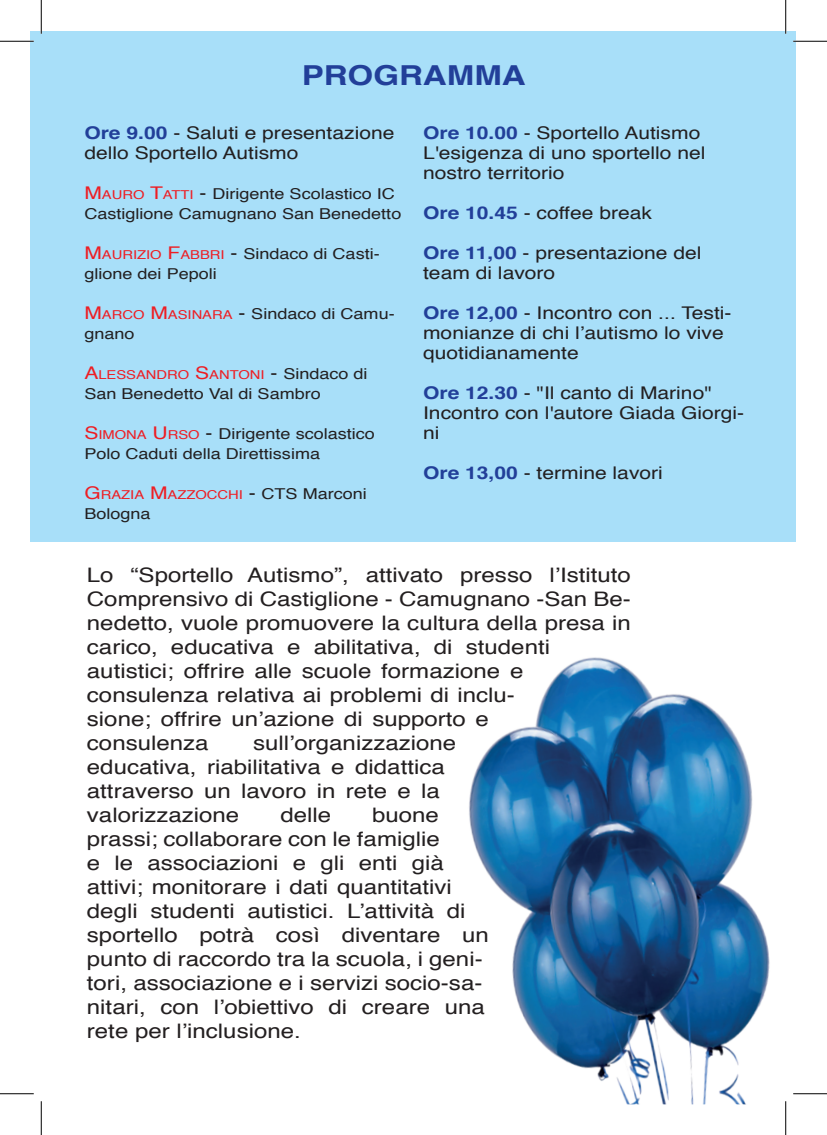
<style>
.page{position:relative;width:827px;height:1135px;background:#fff}
.page>*{position:absolute;margin:0;border:0;box-sizing:border-box;transform-origin:0 0}
.t1{font:700 27.5px "Helvetica";color:#223f99;scale:1.2 1}
.t2{font:20px/24px "Helvetica";color:#231f20;scale:1.2 1}
.t3{font:17.5px/20px "Helvetica";color:#231f20;scale:1.2 1}
.t4{font:15px/20px "Helvetica";color:#231f20;scale:1.2 1}
.t5{font:12.25px "Helvetica";color:#ee1d23;scale:1.2 1}
.s1{font-weight:700;color:#223f99}
.s2{font-size:17.5px;color:#ee1d23}
.s3{font-size:12.25px;color:#ee1d23}
.s4{font-size:17.5px}
.s5{font-size:17.5px;color:#231f20}
.s6{font-size:15px;color:#231f20}
</style>
<div class="page">
<div style="left:31px;top:31px;width:765px;height:1073px;background:#a8dff9"></div>
<div style="left:31px;top:542px;width:765px;height:562px;background:#fff"></div>
<img style="left:469px;top:657px;width:327px;height:447px">
<hr style="left:0;top:40px;width:34px;height:2px;background:#fff">
<hr style="left:793px;top:40px;width:34px;height:2px;background:#fff">
<hr style="left:40px;top:0;width:2px;height:34px;background:#fff">
<hr style="left:0;top:41px;width:34px;height:1px;background:#000">
<hr style="left:793px;top:41px;width:34px;height:1px;background:#000">
<hr style="left:0;top:1093px;width:34px;height:1px;background:#000">
<hr style="left:793px;top:1093px;width:34px;height:1px;background:#000">
<hr style="left:41px;top:0;width:1px;height:34px;background:#000">
<hr style="left:41px;top:1101px;width:1px;height:34px;background:#000">
<hr style="left:785px;top:0;width:1px;height:34px;background:#000">
<hr style="left:785px;top:1101px;width:1px;height:34px;background:#000">
<h1 class="t1" style="left:302px;top:53px;width:188px">PROGRAMMA</h1>
<p class="t3" style="left:84px;top:123px;width:260px"><span class="s1">Ore 9.00</span> - Saluti e presentazione dello Sportello Autismo</p>
<p class="t4" style="left:84px;top:184px;width:265px"><span class="s2">M</span><span class="s3">AURO</span> <span class="s2">T</span><span class="s3">ATTI</span> <span class="s4">-</span> Dirigente Scolastico IC<br>Castiglione Camugnano San Benedetto</p>
<p class="t4" style="left:84px;top:244px;width:247px"><span class="s2">M</span><span class="s3">AURIZIO</span> <span class="s2">F</span><span class="s3">ABBRI</span> <span class="s4">-</span> Sindaco di Casti&shy;glione dei Pepoli</p>
<p class="t4" style="left:84px;top:304px;width:260px"><span class="s2">M</span><span class="s3">ARCO</span> <span class="s2">M</span><span class="s3">ASINARA</span> <span class="s4">-</span> Sindaco di Camu&shy;gnano</p>
<p class="t5" style="left:84px;top:365px;width:237px"><span class="s4">A</span>LESSANDRO <span class="s4">S</span>ANTONI <span class="s5">-</span> <span class="s6">Sindaco di</span></p>
<p class="t4" style="left:84px;top:384px;width:198px">San Benedetto Val di Sambro</p>
<p class="t4" style="left:84px;top:424px;width:243px"><span class="s2">S</span><span class="s3">IMONA</span> <span class="s2">U</span><span class="s3">RSO</span> <span class="s4">-</span> Dirigente scolastico<br>Polo Caduti della Direttissima</p>
<p class="t5" style="left:84px;top:485px;width:237px"><span class="s4">G</span>RAZIA <span class="s4">M</span>AZZOCCHI <span class="s5">-</span> <span class="s6">CTS Marconi</span></p>
<p class="t4" style="left:84px;top:504px;width:57px">Bologna</p>
<p class="t3" style="left:423px;top:123px;width:237px"><span class="s1">Ore 10.00</span> - Sportello Autismo<br>L'esigenza di uno sportello nel nostro territorio</p>
<p class="t3" style="left:423px;top:203px;width:192px"><span class="s1">Ore 10.45</span> - coffee break</p>
<p class="t3" style="left:423px;top:243px;width:233px"><span class="s1">Ore 11,00</span> - presentazione del team di lavoro  </p>
<p class="t3" style="left:423px;top:303px;width:258px"><span class="s1">Ore 12,00</span> - Incontro con ... Testi&shy;monianze di chi l’autismo lo vive quotidianamente</p>
<p class="t3" style="left:423px;top:383px;width:269px"><span class="s1">Ore 12.30</span> - "Il canto di Marino"<br>Incontro con l'autore Giada Giorgi&shy;ni</p>
<p class="t3" style="left:423px;top:463px;width:201px"><span class="s1">Ore 13,00</span> - termine lavori</p>
<p class="t2" style="left:87px;top:564px;width:455px">Lo “Sportello Autismo”, attivato presso l’Istituto Comprensivo di Castiglione - Camugnano -San Be&shy;nedetto, vuole promuovere la cultura della presa in carico, educativa e abilitativa, di studenti autistici; offrire alle scuole formazione e consulenza relativa ai problemi di inclu-<br>sione; offrire un’azione di supporto e<br>consulenza</p>
<p class="t2" style="left:87px;top:732px;width:309px;text-indent:166px">sull’organizzazione educativa, riabilitativa e didattica attraverso un lavoro in rete e la valorizzazione</p>
<p class="t2" style="left:87px;top:804px;width:336px;text-indent:285px">buone prassi; collaborare con le famiglie<br>e le associazioni e gli enti già attivi; monitorare i dati quantitativi degli studenti autistici.  L’attività di sportello potrà così diventare un punto di raccordo tra la scuola, i geni&shy;tori, associazione e i servizi socio-sa&shy;nitari, con l’obiettivo di creare una rete per l’inclusione.</p>
<p class="t2" style="left:280px;top:804px;width:44px">delle</p>
</div>
